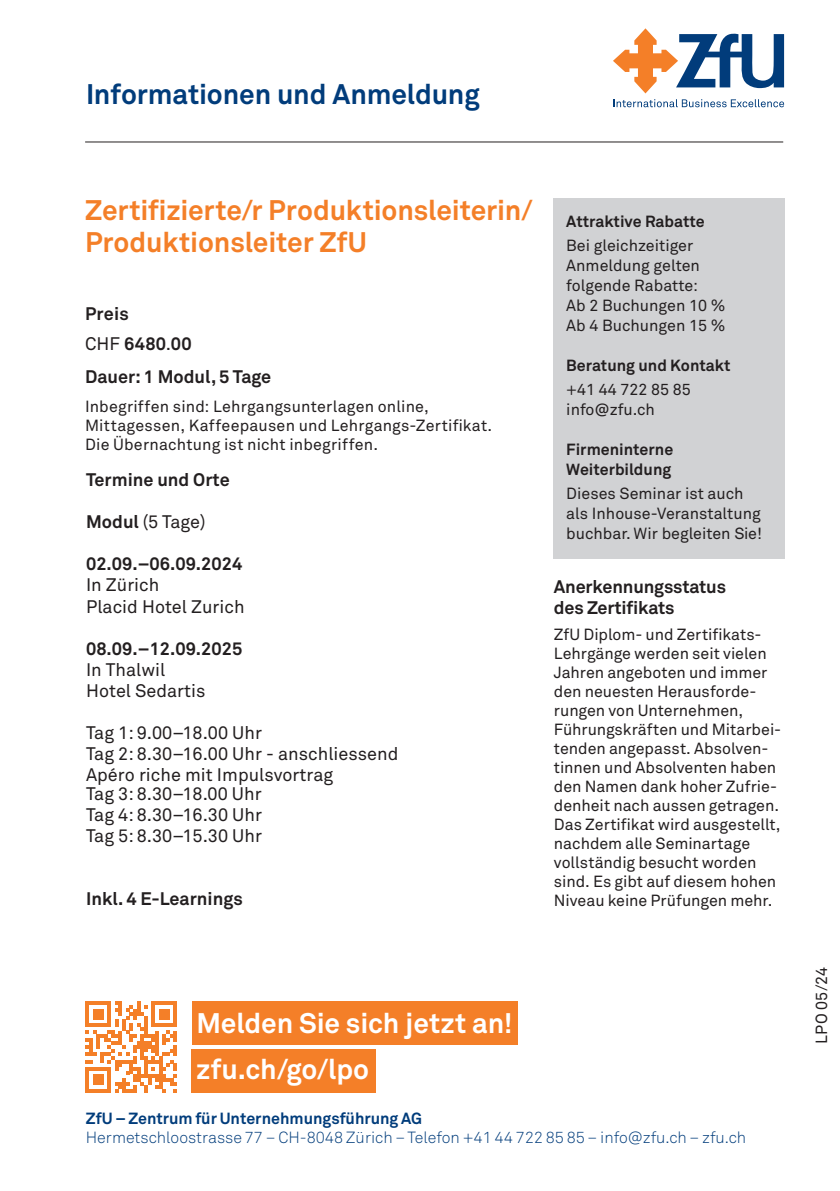
<style>
.page{position:relative;width:840px;height:1191px;background:#fff}
.page>*{position:absolute;margin:0;border:0;box-sizing:border-box;transform-origin:0 0}
.t1{font:700 28px/32px "Akkurat Office";letter-spacing:-.005em;color:#f47f28}
.t2{font:700 28px/46.8px "Akkurat Office";letter-spacing:-.005em;color:#fff}
.t3{font:700 28px "Akkurat Office";letter-spacing:-.005em;color:#013c7b}
.t4{font:18px/20.8px "Akkurat Office";color:#231f20}
.t5{font:700 18px/30px "Akkurat Office";color:#231f20}
.t6{font:16px/19px "Akkurat Office";color:#231f20}
.t7{font:300 16px "Akkurat";color:#013c7b}
.t8{font:700 16px/20px "Akkurat Office";color:#231f20}
.t9{font:700 16px "Akkurat Office";color:#013c7b}
.s1{font-weight:400}
.s2{font-weight:700}
</style>
<div class="page">
<div style="left:552px;top:198px;width:231px;height:360px;background:#d1d2d4"></div>
<svg style="left:613px;top:28px;width:170px;height:65px"></svg>
<svg style="left:613px;top:99px;width:170px;height:8px"></svg>
<hr style="left:85px;top:142px;width:697px;height:1px;background:#231f20">
<div style="left:192px;top:1001px;width:325px;height:43px;background:#f47f28"></div>
<div style="left:192px;top:1049px;width:184px;height:43px;background:#f47f28"></div>
<svg style="left:85px;top:1001px;width:92px;height:91px"></svg>
<h1 class="t3" style="left:86px;top:76px;width:395px">Informationen und Anmeldung</h1>
<h1 class="t1" style="left:85px;top:195px;width:448px">Zertifizierte/r Produktionsleiterin/<br>Produktionsleiter ZfU</h1>
<p class="t5" style="left:85px;top:299px;width:108px">Preis<br><span class="s1">CHF</span> 6480<span class="s1">.</span>00</p>
<p class="t5" style="left:85px;top:362px;width:188px">Dauer: 1 Modul, 5 Tage</p>
<p class="t6" style="left:85px;top:397px;width:408px">Inbegriffen sind: Lehrgangsunterlagen online,<br>Mittagessen, Kaffeepausen und Lehrgangs-Zertifikat.<br>Die Übernachtung ist nicht inbegriffen.</p>
<p class="t5" style="left:86px;top:465px;width:145px">Termine und Orte</p>
<p class="t4" style="left:86px;top:512px;width:121px"><span class="s2">Modul</span> (5 Tage)</p>
<p class="t5" style="left:86px;top:549px;width:158px">02.09.–06.09.2024</p>
<p class="t4" style="left:86px;top:574px;width:160px;line-height:21.4px">In Zürich<br>Placid Hotel Zurich</p>
<p class="t5" style="left:86px;top:633px;width:158px">08.09.–12.09.2025</p>
<p class="t4" style="left:86px;top:659px;width:121px">In Thalwil<br>Hotel Sedartis</p>
<p class="t4" style="left:86px;top:722px;width:313px">Tag 1: 9.00–18.00 Uhr<br>Tag 2: 8.30–16.00 Uhr - anschliessend<br>Apéro riche mit Impulsvortrag<br>Tag 3: 8.30–18.00 Uhr<br>Tag 4: 8.30–16.30 Uhr<br>Tag 5: 8.30–15.30 Uhr</p>
<p class="t5" style="left:86px;top:884px;width:158px">Inkl. 4 E-Learnings</p>
<p class="t8" style="left:566px;top:211px;width:140px">Attraktive Rabatte</p>
<p class="t6" style="left:566px;top:235px;width:160px;line-height:20px">Bei gleichzeitiger<br>Anmeldung gelten folgende Rabatte:<br>Ab 2 Buchungen 10 %<br>Ab 4 Buchungen 15 %</p>
<p class="t8" style="left:566px;top:355px;width:166px">Beratung und Kontakt</p>
<p class="t6" style="left:566px;top:379px;width:126px;line-height:20px">+41 44 722 85 85 info@zfu.ch</p>
<p class="t8" style="left:566px;top:439px;width:108px">Firmeninterne<br>Weiterbildung</p>
<p class="t6" style="left:566px;top:483px;width:197px;line-height:20px">Dieses Seminar ist auch als Inhouse-Veranstaltung buchbar. Wir begleiten Sie!</p>
<p class="t5" style="left:553px;top:576px;width:173px;line-height:21px">Anerkennungsstatus des Zertifikats</p>
<p class="t6" style="left:553px;top:625px;width:228px">ZfU Diplom- und Zertifikats-<br>Lehrgänge werden seit vielen<br>Jahren angeboten und immer den neuesten Herausforde&shy;rungen von Unternehmen,<br>Führungskräften und Mitarbei&shy;tenden angepasst. Absolven&shy;tinnen und Absolventen haben den Namen dank hoher Zufrie&shy;denheit nach aussen getragen.<br>Das Zertifikat wird ausgestellt, nachdem alle Seminartage vollständig besucht worden sind. Es gibt auf diesem hohen<br>Niveau keine Prüfungen mehr.</p>
<h1 class="t2" style="left:196px;top:999px;width:318px">Melden Sie sich jetzt an! zfu.ch/go/lpo</h1>
<p class="t9" style="left:86px;top:1108px;width:337px">ZfU – Zentrum für Unternehmungsführung AG</p>
<p class="t7" style="left:86px;top:1128px;width:661px">Hermetschloostrasse 77 – CH-8048 Zürich – Telefon +41 44 722 85 85 – info@zfu.ch – zfu.ch</p>
<p class="t6" style="left:812px;top:1043px;width:78px;rotate:-90deg">LPO 05/24</p>
</div>
